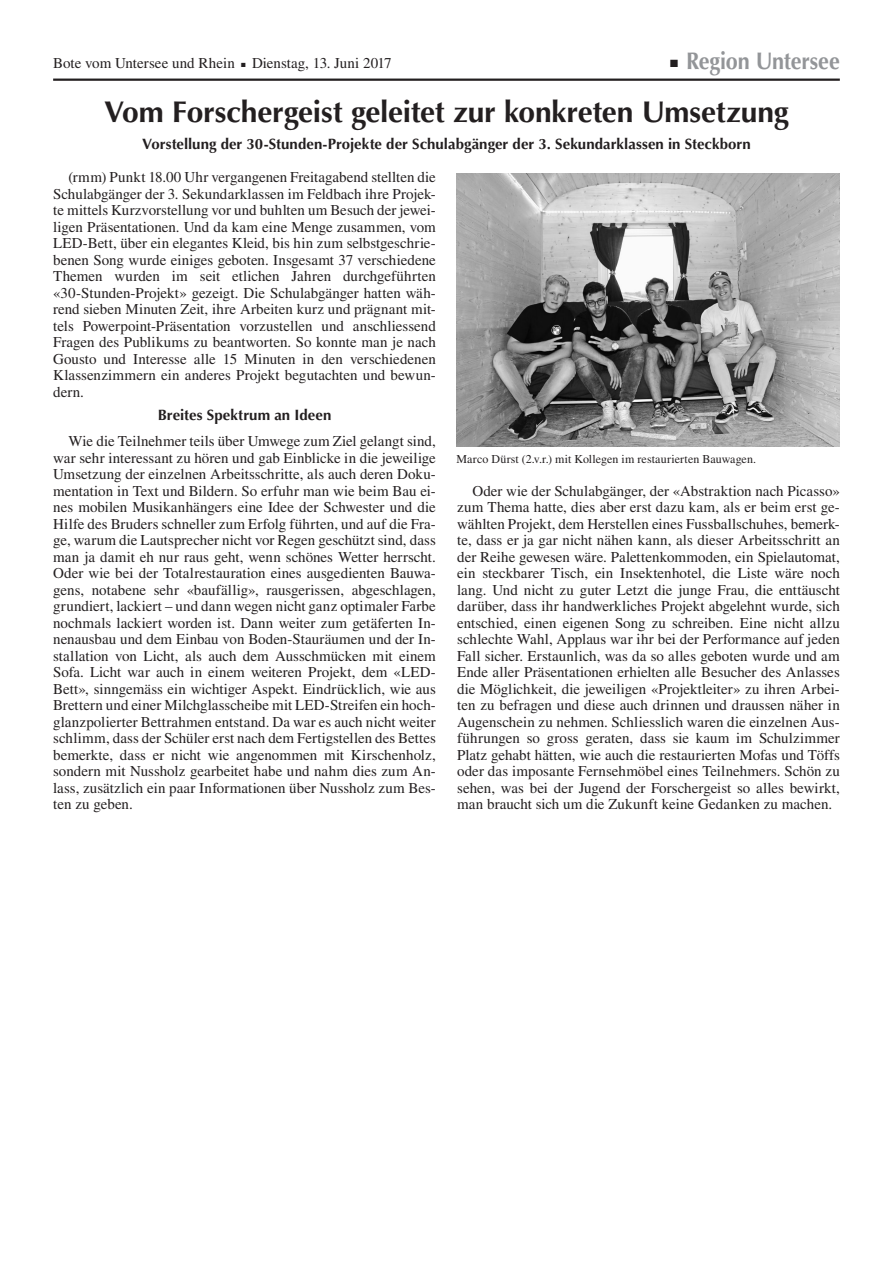
<style>
.page{position:relative;width:893px;height:1263px;background:#fff}
.page>*{position:absolute;margin:0;border:0;box-sizing:border-box;transform-origin:0 0}
.t1{font:700 30px "Optima LT Std";letter-spacing:-.01em;color:#231f20}
.t2{font:700 24px "Optima LT Std";letter-spacing:-.005em;color:#939598;scale:.9 1}
.t3{font:15px/16.5px "Times LT Std";color:#231f20;text-align:justify}
.t4{font:700 15px "Optima LT Std";letter-spacing:.005em;color:#231f20}
.t5{font:12px "Times LT Std";letter-spacing:.005em;color:#231f20}
.s1{color:#231f20}
</style>
<div class="page">
<hr style="left:53px;top:79px;width:787px;height:2px;background:#231f20">
<img style="left:456px;top:173px;width:383px;height:273px">
<p class="t3" style="left:53px;top:54px;width:340px">Bote vom Untersee und Rhein ■ Dienstag, 13. Juni 2017</p>
<h2 class="t2" style="left:670px;top:47px;width:190px"><span class="s1">■</span> Region Untersee</h2>
<h1 class="t1" style="left:104px;top:94px;width:686px">Vom Forschergeist geleitet zur konkreten Umsetzung</h1>
<p class="t4" style="left:142px;top:135px;width:610px">Vorstellung der 30-Stunden-Projekte der Schulabgänger der 3. Sekundarklassen in Steckborn</p>
<p class="t3" style="left:53px;top:169px;width:384px;text-indent:15px">(rmm) Punkt 18.00 Uhr vergangenen Freitagabend stellten die Schulabgänger der 3. Sekundarklassen im Feldbach ihre Projek&shy;te mittels Kurzvorstellung vor und buhlten um Besuch der jewei&shy;ligen Präsentationen. Und da kam eine Menge zusammen, vom LED-Bett, über ein elegantes Kleid, bis hin zum selbstgeschrie&shy;benen Song wurde einiges geboten. Insgesamt 37 verschiedene Themen wurden im seit etlichen Jahren durchgeführten «30-Stunden-Projekt» gezeigt. Die Schulabgänger hatten wäh&shy;rend sieben Minuten Zeit, ihre Arbeiten kurz und prägnant mit&shy;tels Powerpoint-Präsentation vorzustellen und anschliessend Fragen des Publikums zu beantworten. So konnte man je nach Gousto und Interesse alle 15 Minuten in den verschiedenen Klassenzimmern ein anderes Projekt begutachten und bewun&shy;dern.</p>
<p class="t4" style="left:158px;top:406px;width:175px">Breites Spektrum an Ideen</p>
<p class="t3" style="left:53px;top:433px;width:384px;text-indent:15px">Wie die Teilnehmer teils über Umwege zum Ziel gelangt sind, war sehr interessant zu hören und gab Einblicke in die jeweilige Umsetzung der einzelnen Arbeitsschritte, als auch deren Doku&shy;mentation in Text und Bildern. So erfuhr man wie beim Bau ei&shy;nes mobilen Musikanhängers eine Idee der Schwester und die Hilfe des Bruders schneller zum Erfolg führten, und auf die Fra&shy;ge, warum die Lautsprecher nicht vor Regen geschützt sind, dass man ja damit eh nur raus geht, wenn schönes Wetter herrscht.<br>Oder wie bei der Totalrestauration eines ausgedienten Bauwa&shy;gens, notabene sehr «baufällig», rausgerissen, abgeschlagen, grundiert, lackiert – und dann wegen nicht ganz optimaler Farbe nochmals lackiert worden ist. Dann weiter zum getäferten In&shy;nenausbau und dem Einbau von Boden-Stauräumen und der In&shy;stallation von Licht, als auch dem Ausschmücken mit einem Sofa. Licht war auch in einem weiteren Projekt, dem «LED-Bett», sinngemäss ein wichtiger Aspekt. Eindrücklich, wie aus Brettern und einer Milchglasscheibe mit LED-Streifen ein hoch&shy;glanzpolierter Bettrahmen entstand. Da war es auch nicht weiter schlimm, dass der Schüler erst nach dem Fertigstellen des Bettes bemerkte, dass er nicht wie angenommen mit Kirschenholz, sondern mit Nussholz gearbeitet habe und nahm dies zum An&shy;lass, zusätzlich ein paar Informationen über Nussholz zum Bes&shy;ten zu geben.</p>
<p class="t5" style="left:456px;top:452px;width:301px">Marco Dürst (2.v.r.) mit Kollegen im restaurierten Bauwagen.</p>
<p class="t3" style="left:457px;top:482px;width:384px;text-indent:15px">Oder wie der Schulabgänger, der «Abstraktion nach Picasso» zum Thema hatte, dies aber erst dazu kam, als er beim erst ge&shy;wählten Projekt, dem Herstellen eines Fussballschuhes, bemerk&shy;te, dass er ja gar nicht nähen kann, als dieser Arbeitsschritt an der Reihe gewesen wäre. Palettenkommoden, ein Spielautomat, ein steckbarer Tisch, ein Insektenhotel, die Liste wäre noch lang. Und nicht zu guter Letzt die junge Frau, die enttäuscht darüber, dass ihr handwerkliches Projekt abgelehnt wurde, sich entschied, einen eigenen Song zu schreiben. Eine nicht allzu schlechte Wahl, Applaus war ihr bei der Performance auf jeden Fall sicher. Erstaunlich, was da so alles geboten wurde und am Ende aller Präsentationen erhielten alle Besucher des Anlasses die Möglichkeit, die jeweiligen «Projektleiter» zu ihren Arbei&shy;ten zu befragen und diese auch drinnen und draussen näher in Augenschein zu nehmen. Schliesslich waren die einzelnen Aus&shy;führungen so gross geraten, dass sie kaum im Schulzimmer Platz gehabt hätten, wie auch die restaurierten Mofas und Töffs oder das imposante Fernsehmöbel eines Teilnehmers. Schön zu sehen, was bei der Jugend der Forschergeist so alles bewirkt, man braucht sich um die Zukunft keine Gedanken zu machen.</p>
</div>
